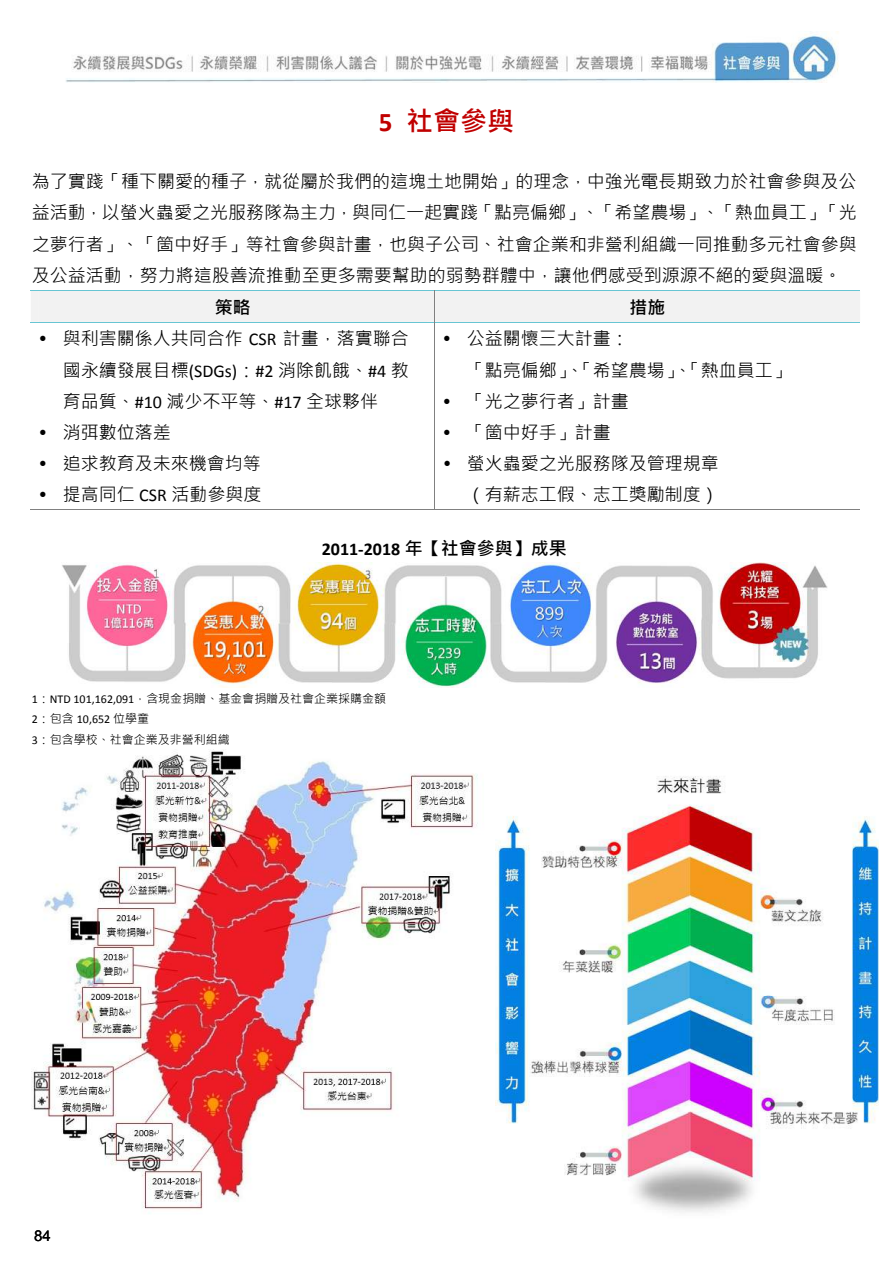
<style>
.page{position:relative;width:893px;height:1263px;background:#fff}
.page>*{position:absolute;margin:0;border:0;box-sizing:border-box;transform-origin:0 0}
.t1{font:700 27px "Microsoft Jheng Hei";color:#c00000}
.t2{font:18px/31.2px "Microsoft Jheng Hei";color:#000;text-align:justify}
.t3{font:700 18px "Calibri";color:#000}
.t4{font:700 18px "Microsoft Jheng Hei";color:#000}
.t5{font:15px "Arial";color:#000}
.t6{font:12px "Microsoft Jheng Hei";color:#000}
.t7{font:12px "Calibri";color:#000}
.s1{font-family:"Calibri"}
.s2{font-family:"Microsoft Jheng Hei"}
</style>
<div class="page">
<div style="left:31px;top:291px;width:829px;height:31px;background:#f2f2f2"></div>
<div style="left:443px;top:291px;width:409px;height:31px;background:#f2f2f2"></div>
<hr style="left:31px;top:290px;width:829px;height:1px;background:#67c5d3">
<hr style="left:434px;top:291px;width:1px;height:31px;background:#808080">
<hr style="left:31px;top:322px;width:829px;height:1px;background:#67c5d3">
<hr style="left:30px;top:509px;width:404px;height:1px;background:#808080">
<hr style="left:434px;top:322px;width:1px;height:188px;background:#808080">
<hr style="left:435px;top:509px;width:425px;height:1px;background:#808080">
<img style="left:66px;top:32px;width:773px;height:50px">
<img style="left:62px;top:563px;width:765px;height:125px">
<img style="left:33px;top:750px;width:445px;height:464px">
<img style="left:774px;top:626px;width:34px;height:35px">
<img style="left:495px;top:776px;width:384px;height:436px">
<h1 class="t1" style="left:379px;top:104px;width:137px"><span class="s1">5</span> 社會參與</h1>
<p class="t2" style="left:32px;top:166px;width:826px">為了實踐「種下關愛的種子，就從屬於我們的這塊土地開始」的理念，中強光電長期致力於社會參與及公益活動，以螢火蟲愛之光服務隊為主力，與同仁一起實踐「點亮偏鄉」、「希望農場」、「熱血員工」「光之夢行者」、「箇中好手」等社會參與計畫，也與子公司、社會企業和非營利組織一同推動多元社會參與及公益活動，努力將這股善流推動至更多需要幫助的弱勢群體中，讓他們感受到源源不絕的愛與溫暖。</p>
<p class="t4" style="left:215px;top:296px;width:37px">策略</p>
<p class="t4" style="left:629px;top:296px;width:37px">措施</p>
<p class="t2" style="left:63px;top:323px;width:348px;text-indent:-24px">• 與利害關係人共同合作 <span class="s1">CSR</span> 計畫，落實聯合國永續發展目標<span class="s1">(SDGs)</span>：<span class="s1">#2</span> 消除飢餓、<span class="s1">#4</span> 教育品質、<span class="s1">#10</span> 減少不平等、<span class="s1">#17</span> 全球夥伴</p>
<p class="t2" style="left:39px;top:417px;width:133px">• 消弭數位落差</p>
<p class="t2" style="left:39px;top:448px;width:223px">• 追求教育及未來機會均等</p>
<p class="t2" style="left:39px;top:479px;width:224px">• 提高同仁 <span class="s1">CSR</span> 活動參與度</p>
<p class="t2" style="left:467px;top:323px;width:325px;text-indent:-24px">• 公益關懷三大計畫：<br>「點亮偏鄉」、「希望農場」、「熱血員工」</p>
<p class="t2" style="left:443px;top:385px;width:187px">• 「光之夢行者」計畫</p>
<p class="t2" style="left:443px;top:417px;width:169px">• 「箇中好手」計畫</p>
<p class="t2" style="left:443px;top:448px;width:277px;text-align:right">• 螢火蟲愛之光服務隊及管理規章（有薪志工假、志工獎勵制度）</p>
<p class="t3" style="left:322px;top:537px;width:246px">2011‐2018 <span class="s2">年【社會參與】成果</span></p>
<p class="t6" style="left:32px;top:691px;width:356px"><span class="s1">1</span>：<span class="s1">NTD 101,162,091</span>，含現金捐贈、基金會捐贈及社會企業採購金額</p>
<p class="t7" style="left:32px;top:712px;width:119px">2<span class="s2">：包含</span> 10,652 <span class="s2">位學童</span></p>
<p class="t6" style="left:32px;top:732px;width:199px"><span class="s1">3</span>：包含學校、社會企業及非營利組織</p>
<p class="t5" style="left:34px;top:1226px;width:18px">84</p>
</div>
